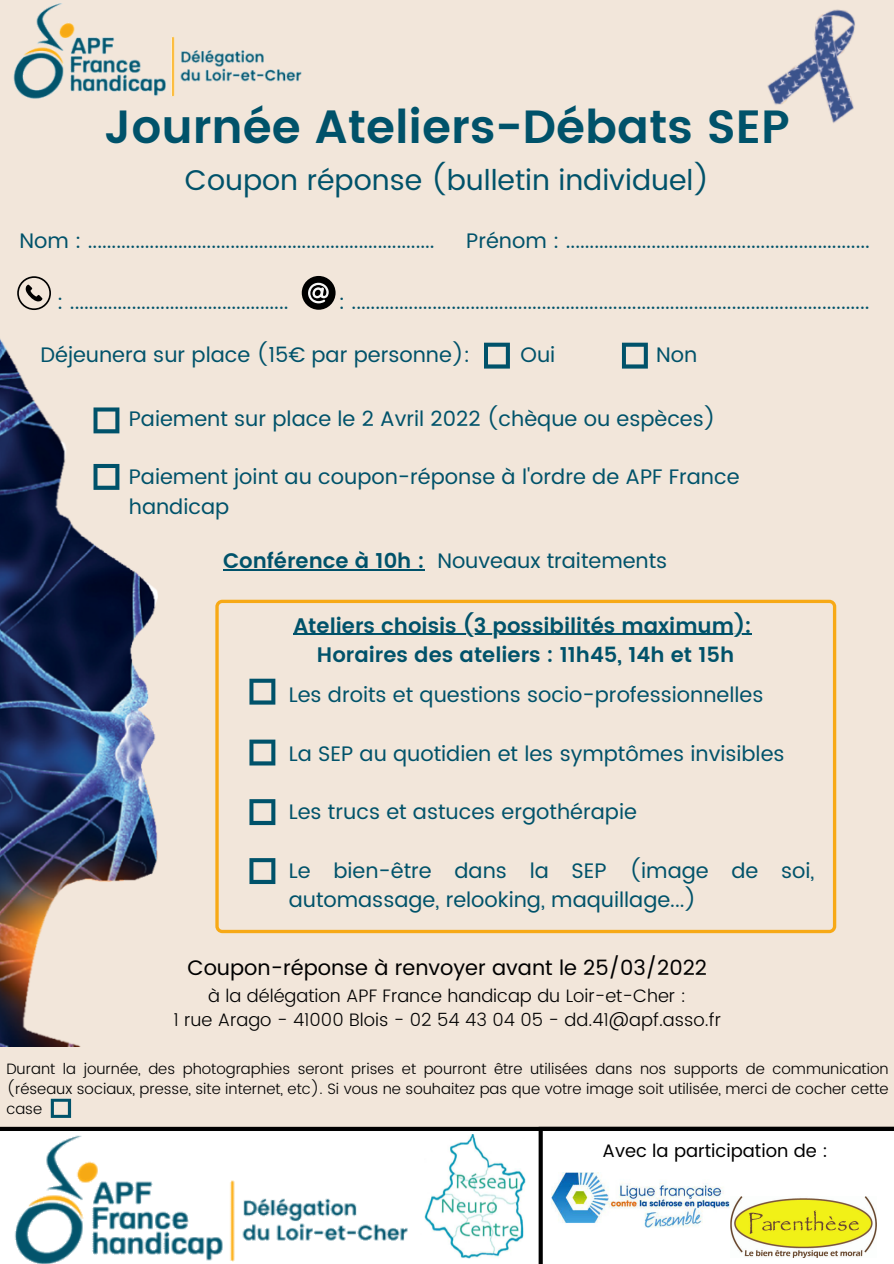
<style>
.page{position:relative;width:894px;height:1264px;background:#fff}
.page>*{position:absolute;margin:0;border:0;box-sizing:border-box;transform-origin:0 0}
.t1{font:600 46.5px "Poppins";color:#00526a}
.t2{font:28.5px "Poppins";color:#00526a}
.t3{font:21px/29.2px "Poppins";color:#00526a}
.t4{font:600 21px "Poppins";color:#00526a}
.t5{font:21px "Poppins";color:#000}
.t6{font:300 18px "Poppins";color:#000}
.t7{font:18px "Poppins";color:#000}
.t8{font:300 15px/20.2px "Poppins";color:#000;text-align:justify}
</style>
<div class="page">
<div style="left:0;top:0;width:893px;height:1263px;background:#f2e6da"></div>
<img style="left:13px;top:3px;width:289px;height:96px">
<img style="left:767px;top:9px;width:88px;height:114px">
<svg style="left:17px;top:276px;width:34px;height:34px"></svg>
<div style="left:302px;top:276px;width:33px;height:34px;background:#000;border-radius:50%"></div>
<svg style="left:308px;top:283px;width:20px;height:20px"></svg>
<svg style="left:51px;top:1098px;width:20px;height:19px"></svg>
<img style="left:0;top:338px;width:157px;height:708px">
<svg style="left:484px;top:343px;width:26px;height:25px"></svg>
<svg style="left:621px;top:343px;width:26px;height:25px"></svg>
<svg style="left:93px;top:407px;width:26px;height:26px"></svg>
<svg style="left:93px;top:464px;width:26px;height:26px"></svg>
<svg style="left:215px;top:599px;width:621px;height:334px"></svg>
<hr style="left:293px;top:633px;width:170px;height:2px;background:#00526a">
<hr style="left:463px;top:633px;width:288px;height:2px;background:#00526a">
<svg style="left:249px;top:678px;width:26px;height:26px"></svg>
<svg style="left:249px;top:799px;width:26px;height:26px"></svg>
<svg style="left:249px;top:858px;width:26px;height:26px"></svg>
<svg style="left:249px;top:739px;width:26px;height:26px"></svg>
<hr style="left:223px;top:569px;width:201px;height:1px;background:#00526a">
<svg style="left:0;top:1126px;width:538px;height:137px;background:#a6a5a4"></svg>
<svg style="left:538px;top:1126px;width:355px;height:137px;background:#edecec"></svg>
<img style="left:730px;top:1196px;width:146px;height:61px">
<img style="left:421px;top:1134px;width:104px;height:124px">
<img style="left:0;top:1130px;width:417px;height:133px">
<img style="left:551px;top:1172px;width:178px;height:55px">
<p class="t1" style="left:104px;top:100px;width:686px">Journée Ateliers-Débats SEP</p>
<p class="t2" style="left:185px;top:164px;width:526px">Coupon réponse (bulletin individuel)</p>
<p class="t3" style="left:19px;top:226px;width:416px">Nom : .........................................................................</p>
<p class="t3" style="left:466px;top:226px;width:405px">Prénom : ................................................................</p>
<p class="t3" style="left:57px;top:287px;width:233px">: ..............................................</p>
<p class="t3" style="left:339px;top:287px;width:532px">: .............................................................................................................</p>
<p class="t3" style="left:40px;top:340px;width:431px">Déjeunera sur place (15€ par personne):</p>
<p class="t3" style="left:520px;top:340px;width:36px">Oui</p>
<p class="t3" style="left:656px;top:340px;width:43px">Non</p>
<p class="t3" style="left:129px;top:404px;width:588px">Paiement sur place le 2 Avril 2022 (chèque ou espèces)</p>
<p class="t3" style="left:129px;top:462px;width:612px">Paiement joint au coupon-réponse à l'ordre de APF France handicap</p>
<p class="t4" style="left:223px;top:548px;width:203px">Conférence à 10h :</p>
<p class="t3" style="left:437px;top:546px;width:231px">Nouveaux traitements</p>
<p class="t4" style="left:293px;top:613px;width:459px">Ateliers choisis (3 possibilités maximum):</p>
<p class="t4" style="left:317px;top:642px;width:418px">Horaires des ateliers : 11h45, 14h et 15h</p>
<p class="t3" style="left:289px;top:680px;width:476px">Les droits et questions socio-professionnelles</p>
<p class="t3" style="left:289px;top:739px;width:497px">La SEP au quotidien et les symptômes invisibles</p>
<p class="t3" style="left:289px;top:797px;width:349px">Les trucs et astuces ergothérapie</p>
<p class="t3" style="left:289px;top:856px;width:527px">Le bien-être dans la SEP (image de soi, automassage, relooking, maquillage...)</p>
<p class="t5" style="left:187px;top:955px;width:521px">Coupon-réponse à renvoyer avant le 25/03/2022</p>
<p class="t6" style="left:208px;top:984px;width:479px">à la délégation APF France handicap du Loir-et-Cher :</p>
<p class="t6" style="left:173px;top:1009px;width:549px">1 rue Arago - 41000 Blois - 02 54 43 04 05 - dd.41@apf.asso.fr</p>
<p class="t8" style="left:6px;top:1058px;width:883px">Durant la journée, des photographies seront prises et pourront être utilisées dans nos supports de communication (réseaux sociaux, presse, site internet, etc). Si vous ne souhaitez pas que votre image soit utilisée, merci de cocher cette case</p>
<p class="t7" style="left:602px;top:1140px;width:227px">Avec la participation de :</p>
</div>
